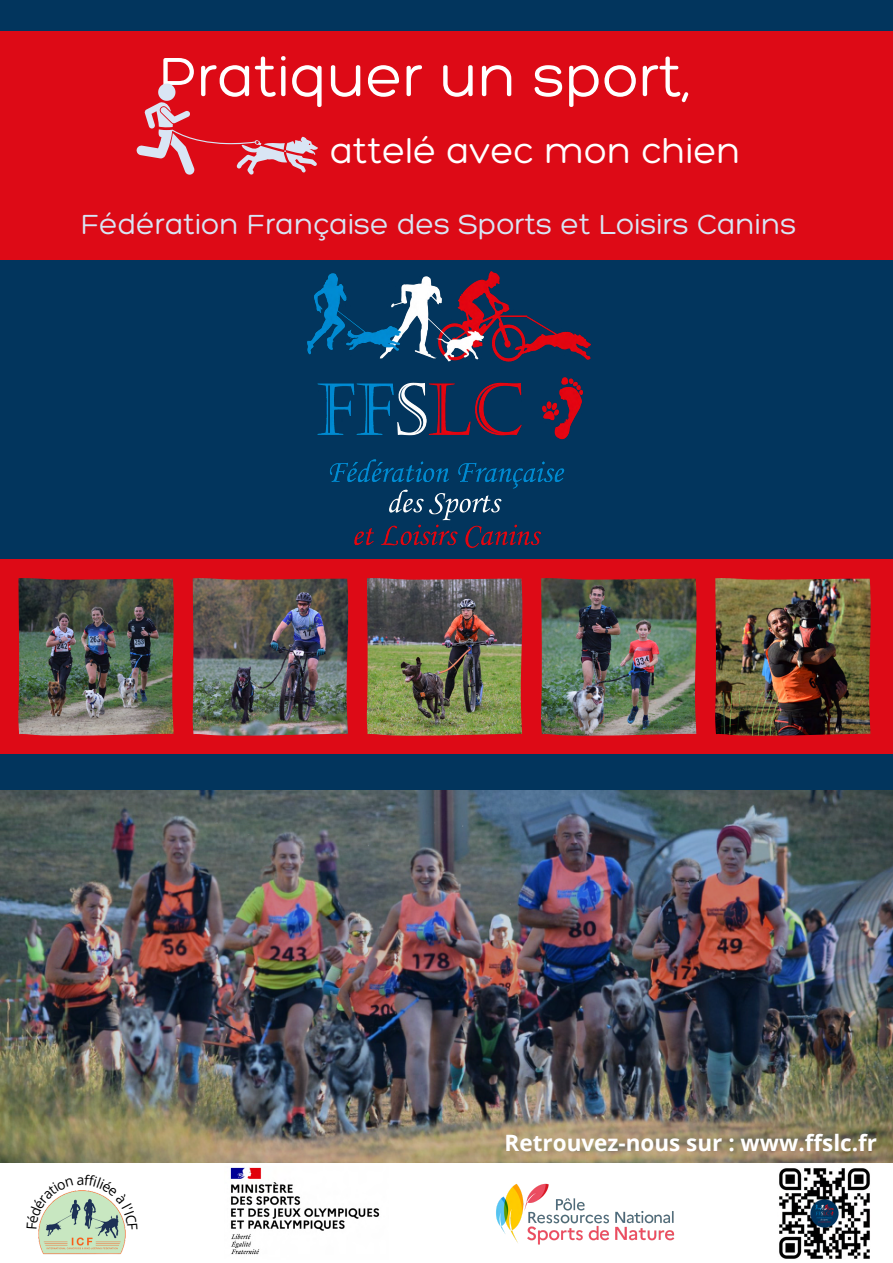
<style>
.page{position:relative;width:893px;height:1263px;background:#02355d}
.page>*{position:absolute;margin:0;border:0;box-sizing:border-box;transform-origin:0 0}
.t1{font:300 60px "Hero";color:#fff}
.t2{font:300 37.5px "Hero";color:#fff}
.t3{font:300 30px "Hero";color:#d9e5f4}
.t4{font:700 22.5px "Open Sans";color:#fff}
</style>
<div class="page">
<img style="left:0;top:790px;width:893px;height:373px">
<div style="left:0;top:1163px;width:893px;height:100px;background:#fff"></div>
<div style="left:0;top:32px;width:893px;height:228px;background:#dd0a16"></div>
<svg style="left:136px;top:84px;width:182px;height:91px"></svg>
<div style="left:0;top:559px;width:893px;height:195px;background:#dd0a16"></div>
<img style="left:18px;top:578px;width:156px;height:158px">
<img style="left:193px;top:578px;width:155px;height:158px">
<img style="left:541px;top:578px;width:155px;height:158px">
<img style="left:367px;top:578px;width:155px;height:158px">
<img style="left:230px;top:1167px;width:150px;height:88px">
<img style="left:308px;top:272px;width:282px;height:275px">
<img style="left:779px;top:1168px;width:91px;height:91px">
<img style="left:715px;top:578px;width:155px;height:158px">
<img style="left:496px;top:1183px;width:179px;height:62px">
<img style="left:38px;top:1230px;width:88px;height:24px">
<svg style="left:38px;top:1190px;width:88px;height:40px"></svg>
<p class="t1" style="left:159px;top:39px;width:533px">Pratiquer un sport,</p>
<p class="t2" style="left:330px;top:127px;width:412px">attelé avec mon chien</p>
<p class="t3" style="left:81px;top:205px;width:717px">Fédération Française des Sports et Loisirs Canins</p>
<p class="t4" style="left:504px;top:1127px;width:374px">Retrouvez-nous sur : www.ffslc.fr</p>
</div>
